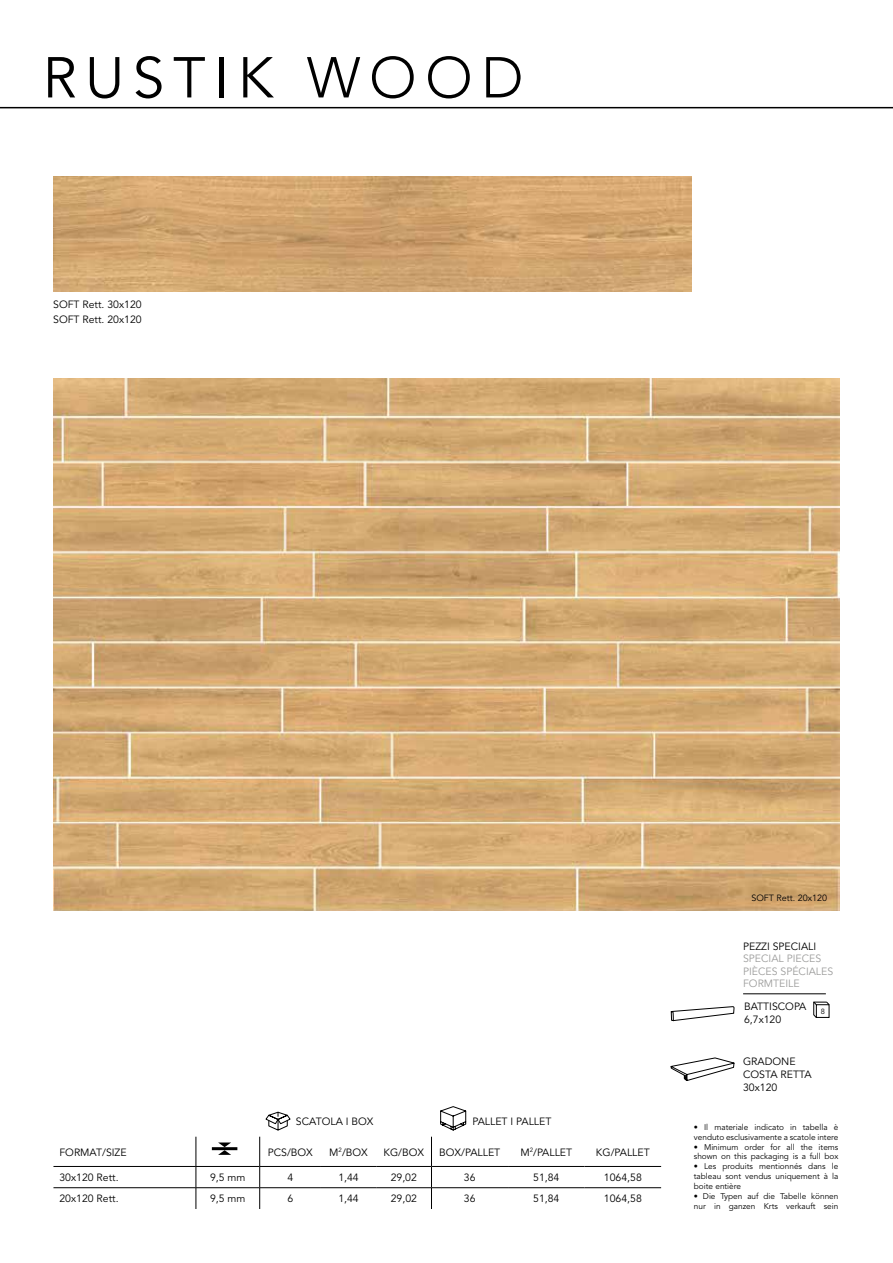
<style>
.page{position:relative;width:893px;height:1263px;background:#fff}
.page>*{position:absolute;margin:0;border:0;box-sizing:border-box;transform-origin:0 0}
.t1{font:57px "Avenir LT Std";letter-spacing:.15em;color:#000}
.t2{font:10.5px/12.6px "Avenir LT Std";color:#000}
.t3{font:10.5px/12.6px "Avenir LT Std";color:#9d9d9c}
.t4{font:9px "Avenir LT Std";color:#000}
.t5{font:8.25px/9.9px "Avenir LT Std";color:#000}
.t6{font:7.5px "Avenir LT Std";color:#000}
.s1{font-weight:300}
</style>
<div class="page">
<img style="left:53px;top:177px;width:638px;height:115px">
<img style="left:54px;top:378px;width:785px;height:532px">
<hr style="left:0;top:107px;width:893px;height:1px;background:#000">
<hr style="left:53px;top:1166px;width:143px;height:1px;background:#000">
<hr style="left:196px;top:1166px;width:64px;height:1px;background:#000">
<hr style="left:260px;top:1166px;width:61px;height:1px;background:#000">
<hr style="left:321px;top:1166px;width:55px;height:1px;background:#000">
<hr style="left:376px;top:1166px;width:55px;height:1px;background:#000">
<hr style="left:431px;top:1166px;width:77px;height:1px;background:#000">
<hr style="left:508px;top:1166px;width:77px;height:1px;background:#000">
<hr style="left:585px;top:1166px;width:76px;height:1px;background:#000">
<svg style="left:196px;top:1137px;width:1px;height:72px"></svg>
<svg style="left:259px;top:1137px;width:1px;height:72px"></svg>
<svg style="left:431px;top:1137px;width:1px;height:72px"></svg>
<hr style="left:53px;top:1187px;width:143px;height:1px;background:#000">
<hr style="left:196px;top:1187px;width:64px;height:1px;background:#000">
<hr style="left:260px;top:1187px;width:61px;height:1px;background:#000">
<hr style="left:321px;top:1187px;width:55px;height:1px;background:#000">
<hr style="left:376px;top:1187px;width:55px;height:1px;background:#000">
<hr style="left:431px;top:1187px;width:77px;height:1px;background:#000">
<hr style="left:508px;top:1187px;width:77px;height:1px;background:#000">
<hr style="left:585px;top:1187px;width:76px;height:1px;background:#000">
<svg style="left:265px;top:1112px;width:26px;height:18px"></svg>
<svg style="left:440px;top:1106px;width:26px;height:25px"></svg>
<hr style="left:212px;top:1147px;width:25px;height:3px;background:#000">
<svg style="left:218px;top:1142px;width:13px;height:13px"></svg>
<svg style="left:813px;top:1001px;width:17px;height:17px"></svg>
<svg style="left:671px;top:1057px;width:63px;height:24px"></svg>
<svg style="left:671px;top:1006px;width:63px;height:15px"></svg>
<hr style="left:743px;top:993px;width:83px;height:1px;background:#000">
<h1 class="t1" style="left:43px;top:45px;width:482px">RUSTIK <span class="s1">WOOD</span></h1>
<p class="t2" style="left:53px;top:297px;width:90px;line-height:15px">SOFT Rett. 30x120<br>SOFT Rett. 20x120</p>
<p class="t2" style="left:296px;top:1115px;width:79px">SCATOLA I BOX</p>
<p class="t2" style="left:472px;top:1115px;width:81px">PALLET I PALLET</p>
<p class="t2" style="left:59px;top:1146px;width:69px">FORMAT/SIZE</p>
<p class="t2" style="left:268px;top:1146px;width:47px">PCS/BOX</p>
<p class="t2" style="left:329px;top:1146px;width:40px">M<sup>2</sup>/BOX</p>
<p class="t2" style="left:383px;top:1146px;width:42px">KG/BOX</p>
<p class="t2" style="left:439px;top:1146px;width:63px">BOX/PALLET</p>
<p class="t2" style="left:520px;top:1146px;width:53px">M<sup>2</sup>/PALLET</p>
<p class="t2" style="left:596px;top:1146px;width:55px">KG/PALLET</p>
<p class="t2" style="left:59px;top:1171px;width:61px">30x120 Rett.</p>
<p class="t2" style="left:210px;top:1171px;width:37px">9,5 mm</p>
<p class="t2" style="left:287px;top:1171px;width:7px">4</p>
<p class="t2" style="left:338px;top:1171px;width:22px">1,44</p>
<p class="t2" style="left:391px;top:1171px;width:28px">29,02</p>
<p class="t2" style="left:464px;top:1171px;width:13px">36</p>
<p class="t2" style="left:533px;top:1171px;width:28px">51,84</p>
<p class="t2" style="left:604px;top:1171px;width:39px">1064,58</p>
<p class="t2" style="left:59px;top:1193px;width:61px">20x120 Rett.</p>
<p class="t2" style="left:210px;top:1193px;width:37px">9,5 mm</p>
<p class="t2" style="left:287px;top:1193px;width:7px">6</p>
<p class="t2" style="left:338px;top:1193px;width:22px">1,44</p>
<p class="t2" style="left:391px;top:1193px;width:28px">29,02</p>
<p class="t2" style="left:464px;top:1193px;width:13px">36</p>
<p class="t2" style="left:533px;top:1193px;width:28px">51,84</p>
<p class="t2" style="left:604px;top:1193px;width:39px">1064,58</p>
<p class="t4" style="left:751px;top:893px;width:77px">SOFT Rett. 20x120</p>
<p class="t2" style="left:743px;top:940px;width:75px">PEZZI SPECIALI</p>
<p class="t3" style="left:743px;top:952px;width:92px">SPECIAL PIECES<br>PIÈCES SPÉCIALES<br>FORMTEILE</p>
<p class="t2" style="left:744px;top:1000px;width:64px">BATTISCOPA<br>6,7x120</p>
<p class="t2" style="left:743px;top:1056px;width:70px">GRADONE<br>COSTA RETTA<br>30x120</p>
<p class="t6" style="left:821px;top:1007px;width:6px">8</p>
<p class="t5" style="left:694px;top:1122px;width:146px">• Il materiale indicato in tabella è venduto esclusivamente a scatole intere</p>
<p class="t5" style="left:694px;top:1142px;width:146px">• Minimum order for all the items shown on this packaging is a full box</p>
<p class="t5" style="left:694px;top:1162px;width:146px;text-align:justify">• Les produits mentionnés dans le tableau sont vendus uniquement à la boite entière</p>
<p class="t5" style="left:694px;top:1191px;width:146px">• Die Typen auf die Tabelle können nur in ganzen Krts verkauft sein</p>
</div>
